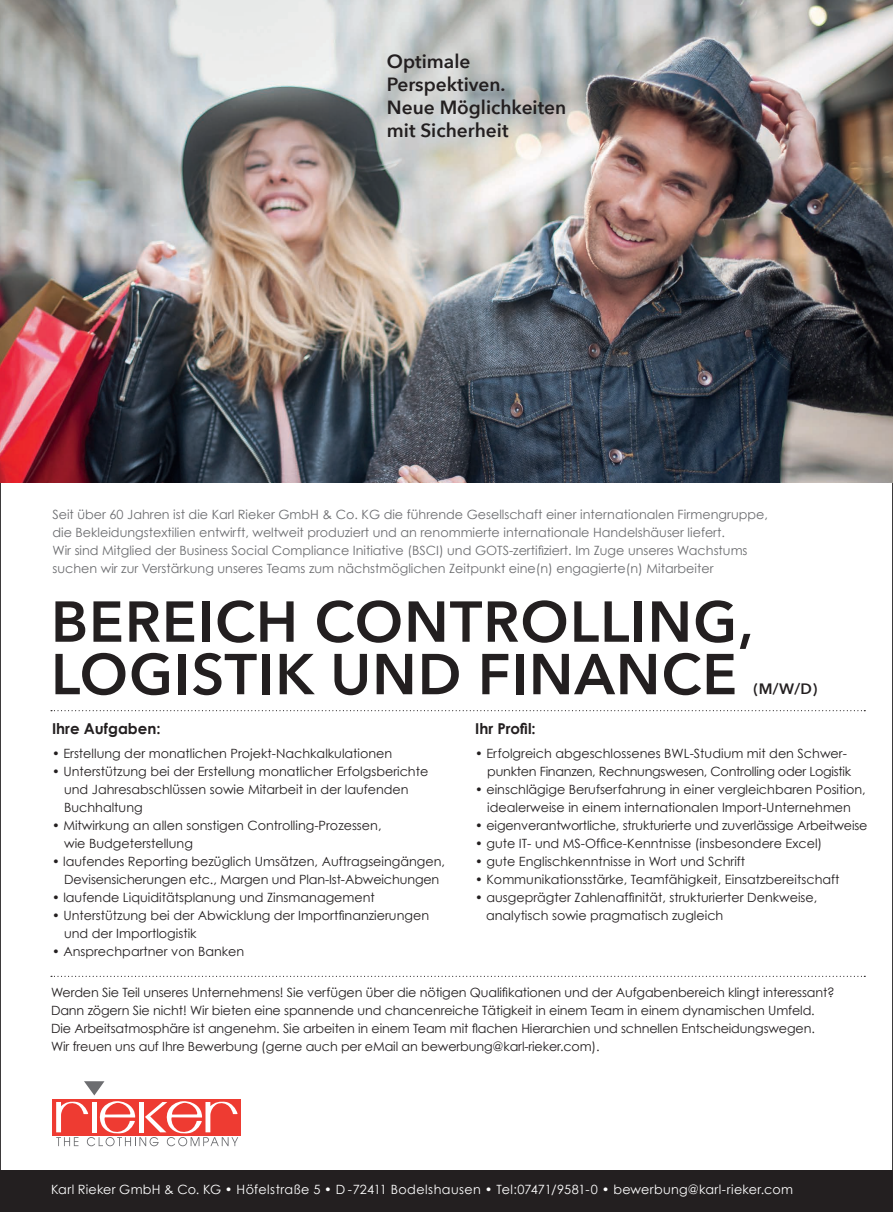
<style>
.page{position:relative;width:893px;height:1212px;background:#fff}
.page>*{position:absolute;margin:0;border:0;box-sizing:border-box;transform-origin:0 0}
.t1{font:600 57px/52.5px "Avenir Next";letter-spacing:.02em;color:#231f20}
.t2{font:600 19.05px/23px "Avenir Next";color:#231f20}
.t3{font:700 15px "Century Gothic";color:#231f20}
.t4{font:600 15px "Avenir Next";color:#231f20}
.t5{font:12.75px/18px "Century Gothic";color:#231f20}
.t6{font:12.75px/18px "Century Gothic";color:#6c6d70}
.t7{font:12.75px/18px "Century Gothic";letter-spacing:-.02em;color:#231f20}
.t8{font:12.75px "Century Gothic";letter-spacing:.02em;color:#fff}
</style>
<div class="page">
<div style="left:1px;top:1170px;width:892px;height:42px;background:#231f20"></div>
<img style="left:0;top:0;width:893px;height:483px">
<svg style="left:51px;top:710px;width:814px;height:1px"></svg>
<svg style="left:51px;top:976px;width:814px;height:1px"></svg>
<div style="left:52px;top:1099px;width:189px;height:36px;background:#ee3b32"></div>
<svg style="left:84px;top:1081px;width:20px;height:14px"></svg>
<svg style="left:56px;top:1101px;width:182px;height:45px"></svg>
<h2 class="t2" style="left:387px;top:49px;width:181px">Optimale<br>Perspektiven.<br>Neue Möglichkeiten mit Sicherheit</h2>
<p class="t6" style="left:52px;top:505px;width:717px">Seit über 60 Jahren ist die Karl Rieker GmbH &amp; Co. KG die führende Gesellschaft einer internationalen Firmengruppe, die Bekleidungstextilien entwirft, weltweit produziert und an renommierte internationale Handelshäuser liefert.<br>Wir sind Mitglied der Business Social Compliance Initiative (BSCI) und GOTS-zertifiziert. Im Zuge unseres Wachstums suchen wir zur Verstärkung unseres Teams zum nächstmöglichen Zeitpunkt eine(n) engagierte(n) Mitarbeiter</p>
<h1 class="t1" style="left:51px;top:594px;width:704px">BEREICH CONTROLLING,<br>LOGISTIK UND FINANCE</h1>
<p class="t4" style="left:754px;top:676px;width:65px">(M/W/D)</p>
<p class="t3" style="left:52px;top:719px;width:110px">Ihre Aufgaben:</p>
<p class="t5" style="left:52px;top:744px;width:342px">• Erstellung der monatlichen Projekt-Nachkalkulationen</p>
<p class="t5" style="left:64px;top:762px;width:366px;text-indent:-12px">• Unterstützung bei der Erstellung monatlicher Erfolgsberichte und Jahresabschlüssen sowie Mitarbeit in der laufenden<br>Buchhaltung</p>
<p class="t5" style="left:64px;top:816px;width:319px;text-indent:-12px">• Mitwirkung an allen sonstigen Controlling-Prozessen, wie Budgeterstellung</p>
<p class="t5" style="left:52px;top:852px;width:395px;text-align:center">• laufendes Reporting bezüglich Umsätzen, Auftragseingängen,<br>Devisensicherungen etc., Margen und Plan-Ist-Abweichungen</p>
<p class="t5" style="left:52px;top:888px;width:324px">• laufende Liquiditätsplanung und Zinsmanagement</p>
<p class="t5" style="left:64px;top:906px;width:366px;text-indent:-12px">• Unterstützung bei der Abwicklung der Importfinanzierungen und der Importlogistik</p>
<p class="t5" style="left:52px;top:942px;width:194px">• Ansprechpartner von Banken</p>
<p class="t3" style="left:475px;top:719px;width:62px">Ihr Profil:</p>
<p class="t7" style="left:487px;top:744px;width:365px;text-indent:-12px">• Erfolgreich abgeschlossenes BWL-Studium mit den Schwer&shy;punkten Finanzen, Rechnungswesen, Controlling oder Logistik</p>
<p class="t5" style="left:475px;top:780px;width:392px;text-align:center">• einschlägige Berufserfahrung in einer vergleichbaren Position, idealerweise in einem internationalen Import-Unternehmen</p>
<p class="t5" style="left:475px;top:816px;width:394px">• eigenverantwortliche, strukturierte und zuverlässige Arbeitweise</p>
<p class="t5" style="left:475px;top:834px;width:349px">• gute IT- und MS-Office-Kenntnisse (insbesondere Excel)</p>
<p class="t5" style="left:475px;top:852px;width:272px">• gute Englischkenntnisse in Wort und Schrift</p>
<p class="t5" style="left:475px;top:870px;width:366px">• Kommunikationsstärke, Teamfähigkeit, Einsatzbereitschaft</p>
<p class="t5" style="left:486px;top:888px;width:333px;text-indent:-11px">• ausgeprägter Zahlenaffinität, strukturierter Denkweise, analytisch sowie pragmatisch zugleich</p>
<p class="t5" style="left:51px;top:983px;width:785px">Werden Sie Teil unseres Unternehmens! Sie verfügen über die nötigen Qualifikationen und der Aufgabenbereich klingt interessant?<br>Dann zögern Sie nicht! Wir bieten eine spannende und chancenreiche Tätigkeit in einem Team in einem dynamischen Umfeld.<br>Die Arbeitsatmosphäre ist angenehm. Sie arbeiten in einem Team mit flachen Hierarchien und schnellen Entscheidungswegen.<br>Wir freuen uns auf Ihre Bewerbung (gerne auch per eMail an bewerbung@karl-rieker.com).</p>
<p class="t8" style="left:51px;top:1181px;width:744px">Karl Rieker GmbH &amp; Co. KG • Höfelstraße 5 • D - 72411 Bodelshausen • Tel:07471/9581-0 • bewerbung@karl-rieker.com</p>
</div>
